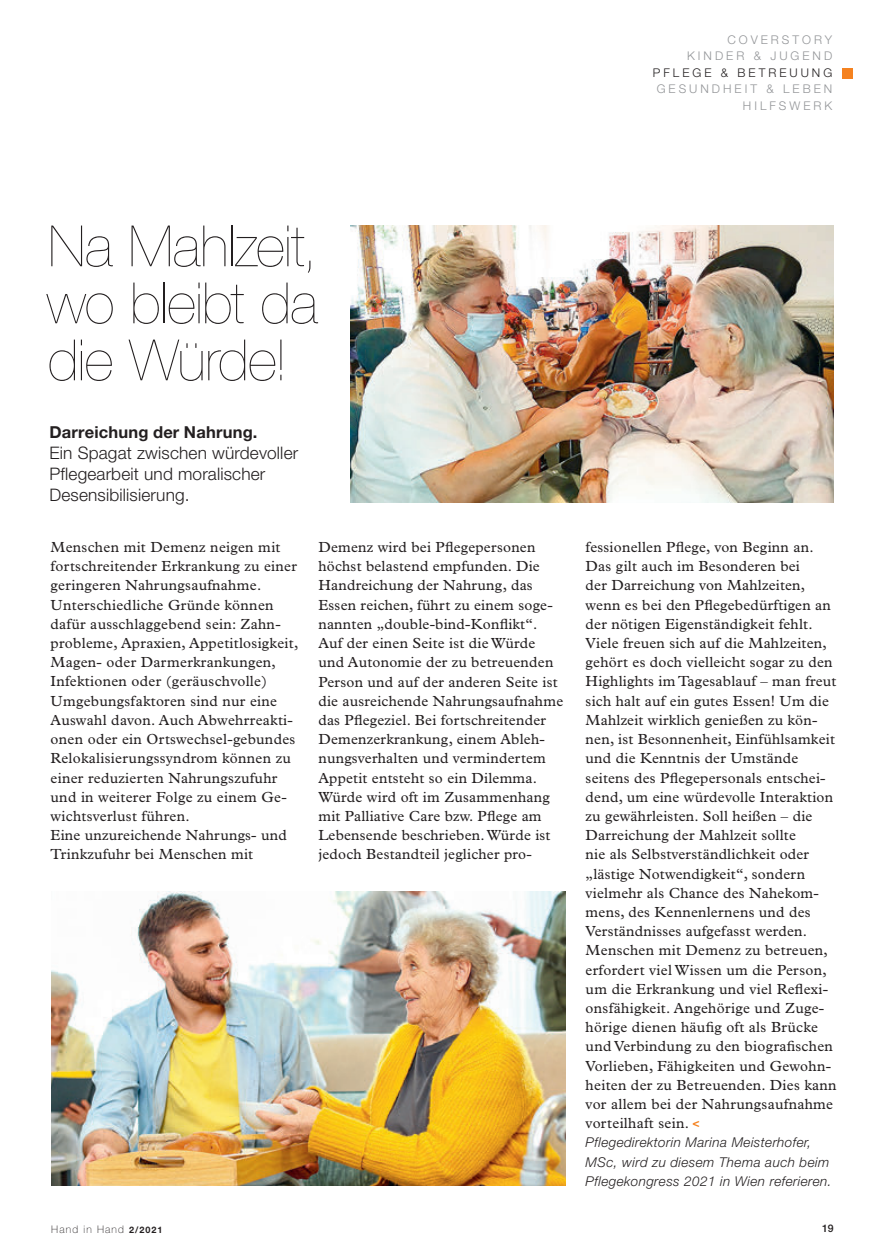
<style>
.page{position:relative;width:884px;height:1255px;background:#fff}
.page>*{position:absolute;margin:0;border:0;box-sizing:border-box;transform-origin:0 0}
.t1{font:200 57px/57px "Helvetica Neue LT Std";letter-spacing:-.01em;color:#231f20;text-align:justify}
.t2{font:300 17.25px/21px "Helvetica Neue LT Std";letter-spacing:.01em;color:#231f20}
.t3{font:700 16.5px "Helvetica Neue LT Std";letter-spacing:.015em;color:#231f20}
.t4{font:14.7px/19.2px "Plantin Std";letter-spacing:.015em;color:#231f20}
.t5{font:italic 300 13.5px/19.2px "Helvetica Neue LT Std";letter-spacing:.03em;color:#231f20}
.t6{font:300 12px/16.5px "Helvetica Neue LT Std";letter-spacing:.25em;color:#939598;text-align:right}
.t7{font:300 12px "Helvetica Neue LT Std";letter-spacing:.25em;color:#231f20}
.t8{font:100 10.5px "Helvetica Neue LT Std";letter-spacing:.11em;color:#231f20}
.t9{font:500 10.5px "Helvetica Neue LT Std";color:#231f20}
.s1{font-family:"Helvetica Neue LT Std";font-weight:700;font-size:12px;color:#f58220}
.s2{font-weight:700;font-size:9px}
</style>
<div class="page">
<div style="left:842px;top:68px;width:10px;height:11px;background:#f58220"></div>
<img style="left:350px;top:225px;width:484px;height:278px">
<img style="left:51px;top:891px;width:514px;height:294px">
<h1 class="t1" style="left:47px;top:217px;width:273px">Na Mahlzeit, wo bleibt da die Würde!</h1>
<p class="t3" style="left:49px;top:422px;width:209px">Darreichung der Nahrung.</p>
<p class="t2" style="left:49px;top:442px;width:250px">Ein Spagat zwischen würdevoller<br>Pflegearbeit und moralischer<br>Desensibilisierung.</p>
<p class="t6" style="left:687px;top:31px;width:147px">COVERSTORY<br>KINDER &amp; JUGEND</p>
<p class="t7" style="left:653px;top:65px;width:181px">PFLEGE &amp; BETREUUNG</p>
<p class="t6" style="left:657px;top:80px;width:177px">GESUNDHEIT &amp; LEBEN<br>HILFSWERK</p>
<p class="t4" style="left:51px;top:537px;width:249px">Menschen mit Demenz neigen mit fortschreitender Erkrankung zu einer geringeren Nahrungsaufnahme.<br>Unterschiedliche Gründe können dafür ausschlaggebend sein: Zahn&shy;probleme, Apraxien, Appetitlosigkeit, Magen- oder Darmerkrankungen, Infektionen oder (geräuschvolle)<br>Umgebungsfaktoren sind nur eine Auswahl davon. Auch Abwehrreakti&shy;onen oder ein Ortswechsel-gebundes Relokalisierungssyndrom können zu einer reduzierten Nahrungszufuhr und in weiterer Folge zu einem Ge&shy;wichtsverlust führen.<br>Eine unzureichende Nahrungs- und Trinkzufuhr bei Menschen mit</p>
<p class="t4" style="left:318px;top:537px;width:246px">Demenz wird bei Pflegepersonen höchst belastend empfunden. Die Handreichung der Nahrung, das Essen reichen, führt zu einem soge&shy;nannten „double-bind-Konflikt“.<br>Auf der einen Seite ist die Würde und Autonomie der zu betreuenden Person und auf der anderen Seite ist die ausreichende Nahrungsaufnahme das Pflegeziel. Bei fortschreitender Demenzerkrankung, einem Ableh&shy;nungsverhalten und vermindertem Appetit entsteht so ein Dilemma.<br>Würde wird oft im Zusammenhang mit Palliative Care bzw. Pflege am Lebensende beschrieben. Würde ist jedoch Bestandteil jeglicher pro-</p>
<p class="t4" style="left:585px;top:537px;width:252px">fessionellen Pflege, von Beginn an.<br>Das gilt auch im Besonderen bei<br>der Darreichung von Mahlzeiten, wenn es bei den Pflegebedürftigen an der nötigen Eigenständigkeit fehlt.<br>Viele freuen sich auf die Mahlzeiten, gehört es doch vielleicht sogar zu den Highlights im Tagesablauf – man freut sich halt auf ein gutes Essen! Um die Mahlzeit wirklich genießen zu kön&shy;nen, ist Besonnenheit, Einfühlsamkeit und die Kenntnis der Umstände seitens des Pflegepersonals entschei&shy;dend, um eine würdevolle Interaktion zu gewährleisten. Soll heißen – die Darreichung der Mahlzeit sollte<br>nie als Selbstverständlichkeit oder „lästige Notwendigkeit“, sondern vielmehr als Chance des Nahekom&shy;mens, des Kennenlernens und des Verständnisses aufgefasst werden.<br>Menschen mit Demenz zu betreuen, erfordert viel Wissen um die Person, um die Erkrankung und viel Reflexi&shy;onsfähigkeit. Angehörige und Zuge&shy;hörige dienen häufig oft als Brücke und Verbindung zu den biografischen Vorlieben, Fähigkeiten und Gewohn&shy;heiten der zu Betreuenden. Dies kann vor allem bei der Nahrungsaufnahme vorteilhaft sein. <span class="s1">&lt;</span></p>
<p class="t5" style="left:585px;top:1133px;width:247px">Pflegedirektorin Marina Meisterhofer,<br>MSc, wird zu diesem Thema auch beim<br>Pflegekongress 2021 in Wien referieren.</p>
<p class="t8" style="left:51px;top:1223px;width:113px">Hand in Hand <span class="s2">2/2021</span></p>
<p class="t9" style="left:822px;top:1222px;width:13px">19</p>
</div>
